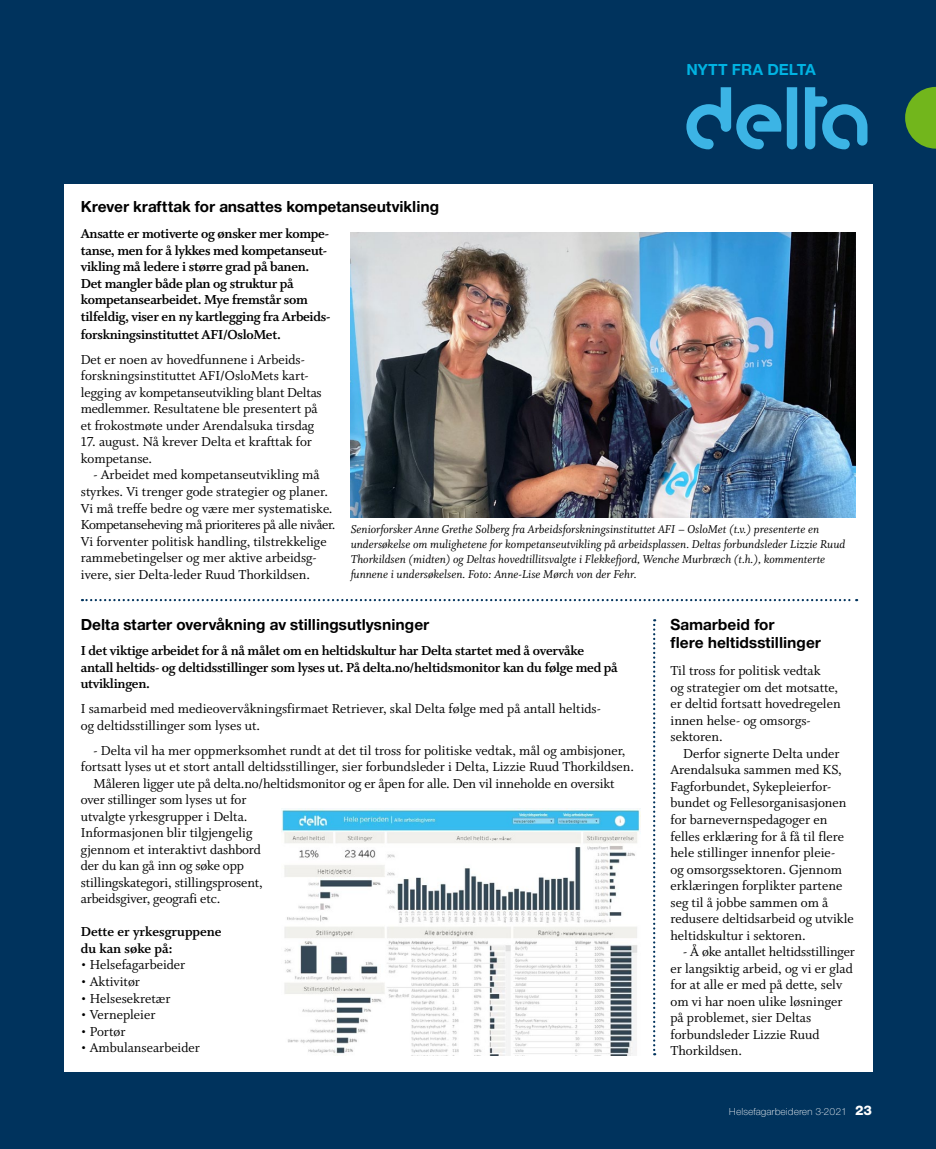
<style>
.page{position:relative;width:936px;height:1149px;background:#fff}
.page>*{position:absolute;margin:0;border:0;box-sizing:border-box;transform-origin:0 0}
.t1{font:700 16.5px/18px "Nimbus Sans Round";color:#000}
.t2{font:700 16.5px "Nimbus Sans Round";color:#00b3e2}
.t3{font:14.55px/16.5px "Whitman Roman LF";color:#000}
.t4{font:14.55px/16.5px "Whitman Bold LF";letter-spacing:-.02em;color:#000}
.t5{font:14.55px/16.5px "Whitman Bold LF";color:#000}
.t6{font:12.75px/15px "Whitman Italic LF";color:#000}
.t7{font:300 10.5px "Nimbus Sans Round";color:#fff}
.s1{font-weight:800;font-size:14.25px}
</style>
<div class="page">
<div style="left:0;top:0;width:935px;height:1148px;background:#00335d"></div>
<svg style="left:905px;top:87px;width:30px;height:62px"></svg>
<div style="left:64px;top:184px;width:808px;height:887px;background:#fff"></div>
<svg style="left:653px;top:619px;width:2px;height:435px"></svg>
<svg style="left:82px;top:599px;width:775px;height:2px"></svg>
<svg style="left:805px;top:87px;width:62px;height:62px"></svg>
<svg style="left:686px;top:87px;width:111px;height:62px"></svg>
<img style="left:350px;top:233px;width:505px;height:284px">
<img style="left:281px;top:808px;width:359px;height:246px">
<p class="t1" style="left:81px;top:196px;width:360px">Krever krafttak for ansattes kompetanseutvikling</p>
<p class="t2" style="left:686px;top:58px;width:131px">NYTT FRA DELTA</p>
<p class="t4" style="left:81px;top:226px;width:251px">Ansatte er motiverte og ønsker mer kompe&shy;tanse, men for å lykkes med kompetanseut&shy;vikling må ledere i større grad på banen.<br>Det mangler både plan og struktur på kompetansearbeidet. Mye fremstår som tilfeldig, viser en ny kartlegging fra Arbeids-</p>
<p class="t4" style="left:81px;top:326px;width:201px">forskningsinstituttet AFI/OsloMet.</p>
<p class="t3" style="left:81px;top:351px;width:242px">Det er noen av hovedfunnene i Arbeids&shy;forskningsinstituttet AFI/OsloMets kart&shy;legging av kompetanseutvikling blant Deltas medlemmer. Resultatene ble presentert på et frokostmøte under Arendalsuka tirsdag</p>
<p class="t3" style="left:81px;top:434px;width:233px">17. august. Nå krever Delta et krafttak for kompetanse.</p>
<p class="t3" style="left:81px;top:467px;width:256px;text-indent:13px">- Arbeidet med kompetanseutvikling må styrkes. Vi trenger gode strategier og planer.<br>Vi må treffe bedre og være mer systematiske.<br>Kompetanseheving må prioriteres på alle nivåer.<br>Vi forventer politisk handling, tilstrekkelige rammebetingelser og mer aktive arbeidsg&shy;ivere, sier Delta-leder Ruud Thorkildsen.</p>
<p class="t6" style="left:350px;top:522px;width:496px">Seniorforsker Anne Grethe Solberg fra Arbeidsforskningsinstituttet AFI – OsloMet (t.v.) presenterte en undersøkelse om mulighetene for kompetanseutvikling på arbeidsplassen. Deltas forbundsleder Lizzie Ruud Thorkildsen (midten) og Deltas hovedtillitsvalgte i Flekkefjord, Wenche Murbræch (t.h.), kommenterte funnene i undersøkelsen. Foto: Anne-Lise Mørch von der Fehr.</p>
<p class="t1" style="left:81px;top:614px;width:350px">Delta starter overvåkning av stillingsutlysninger</p>
<p class="t4" style="left:81px;top:642px;width:538px">I det viktige arbeidet for å nå målet om en heltidskultur har Delta startet med å overvåke antall heltids- og deltidsstillinger som lyses ut. På delta.no/heltidsmonitor kan du følge med på utviklingen.</p>
<p class="t3" style="left:81px;top:700px;width:521px">I samarbeid med medieovervåkningsfirmaet Retriever, skal Delta følge med på antall heltids&shy;og deltidsstillinger som lyses ut.</p>
<p class="t3" style="left:94px;top:742px;width:533px">- Delta vil ha mer oppmerksomhet rundt at det til tross for politiske vedtak, mål og ambisjoner,</p>
<p class="t3" style="left:81px;top:758px;width:554px">fortsatt lyses ut et stort antall deltidsstillinger, sier forbundsleder i Delta, Lizzie Ruud Thorkildsen.</p>
<p class="t3" style="left:94px;top:775px;width:522px">Måleren ligger ute på delta.no/heltidsmonitor og er åpen for alle. Den vil inneholde en oversikt</p>
<p class="t3" style="left:81px;top:791px;width:167px">over stillinger som lyses ut for</p>
<p class="t3" style="left:81px;top:808px;width:168px">utvalgte yrkesgrupper i Delta.</p>
<p class="t3" style="left:81px;top:824px;width:173px">Informasjonen blir tilgjengelig</p>
<p class="t3" style="left:81px;top:841px;width:181px">gjennom et interaktivt dashbord</p>
<p class="t3" style="left:81px;top:857px;width:164px">der du kan gå inn og søke opp</p>
<p class="t3" style="left:81px;top:874px;width:183px">stillingskategori, stillingsprosent,</p>
<p class="t3" style="left:81px;top:890px;width:141px">arbeidsgiver, geografi etc.</p>
<p class="t5" style="left:81px;top:923px;width:142px">Dette er yrkesgruppene du kan søke på:</p>
<p class="t3" style="left:81px;top:956px;width:106px">• Helsefagarbeider</p>
<p class="t3" style="left:81px;top:973px;width:61px">• Aktivitør</p>
<p class="t3" style="left:81px;top:989px;width:91px">• Helsesekretær</p>
<p class="t3" style="left:81px;top:1006px;width:76px">• Vernepleier</p>
<p class="t3" style="left:81px;top:1022px;width:46px">• Portør</p>
<p class="t3" style="left:81px;top:1039px;width:121px">• Ambulansearbeider</p>
<p class="t1" style="left:670px;top:614px;width:152px">Samarbeid for<br>flere heltidsstillinger</p>
<p class="t3" style="left:670px;top:662px;width:172px">Til tross for politisk vedtak<br>og strategier om det motsatte, er deltid fortsatt hovedregelen innen helse- og omsorgs&shy;sektoren.</p>
<p class="t3" style="left:670px;top:745px;width:185px;text-indent:13px">Derfor signerte Delta under<br>Arendalsuka sammen med KS,<br>Fagforbundet, Sykepleierfor&shy;bundet og Fellesorganisasjonen for barnevernspedagoger en felles erklæring for å få til flere hele stillinger innenfor pleie-<br>og omsorgssektoren. Gjennom erklæringen forplikter partene seg til å jobbe sammen om å redusere deltidsarbeid og utvikle heltidskultur i sektoren.</p>
<p class="t3" style="left:670px;top:943px;width:186px;text-indent:13px">- Å øke antallet heltidsstillinger er langsiktig arbeid, og vi er glad for at alle er med på dette, selv om vi har noen ulike løsninger på problemet, sier Deltas forbundsleder Lizzie Ruud<br>Thorkildsen.</p>
<p class="t7" style="left:728px;top:1103px;width:145px">Helsefagarbeideren 3-2021 <span class="s1">23</span></p>
</div>
